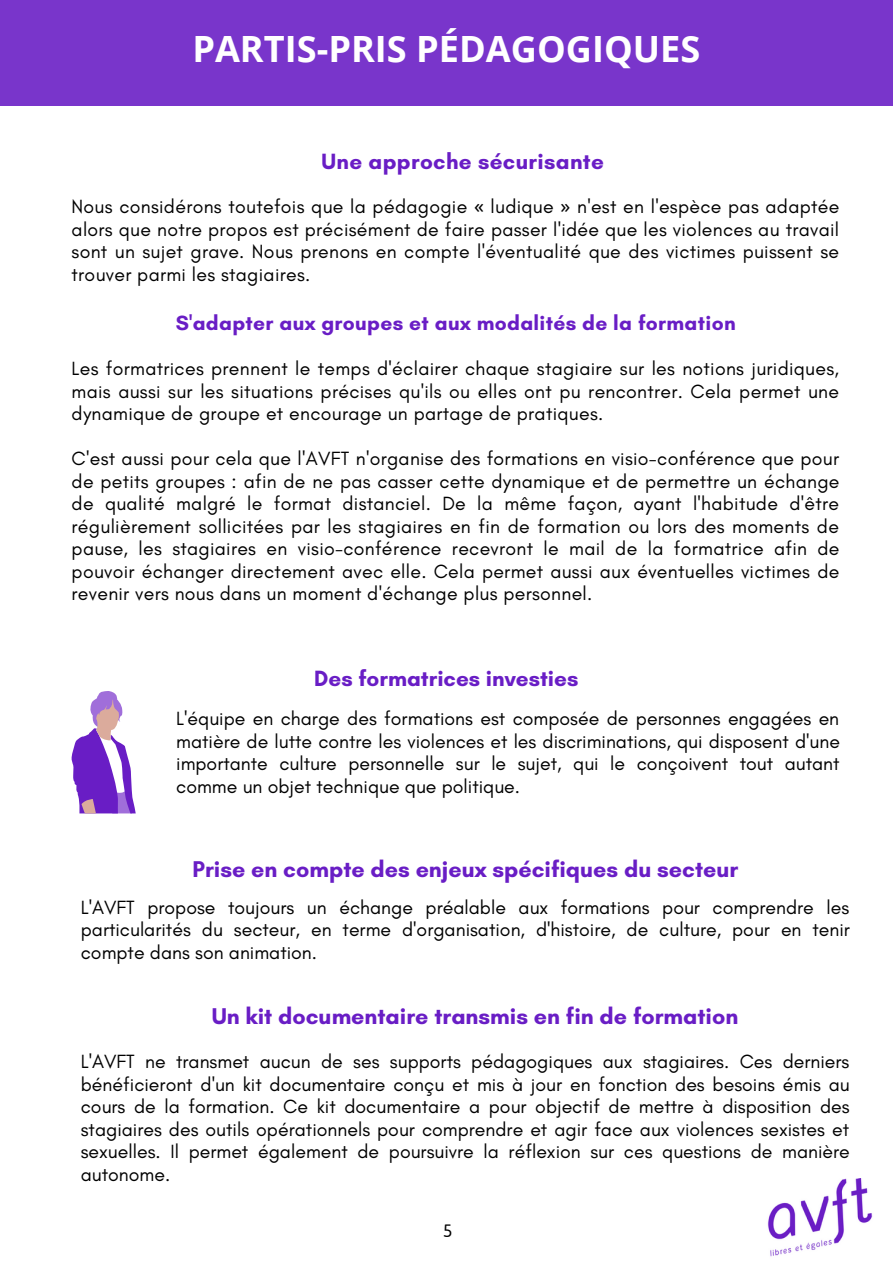
<style>
.page{position:relative;width:893px;height:1264px;background:#fff}
.page>*{position:absolute;margin:0;border:0;box-sizing:border-box;transform-origin:0 0}
.t1{font:700 36.15px "Open Sans";color:#fff}
.t2{font:700 23.25px "Glacial Indifference";color:#691dc5}
.t3{font:700 22.5px "Glacial Indifference";color:#691dc5}
.t4{font:700 21px "Glacial Indifference";letter-spacing:.015em;color:#691dc5}
.t5{font:20.1px "Jaldi";color:#000}
.t6{font:19.5px/22.5px "Glacial Indifference";letter-spacing:.005em;color:#000;text-align:justify}
.s1{font-family:"Noto Sans"}
</style>
<div class="page">
<img style="left:767px;top:1178px;width:106px;height:79px">
<div style="left:0;top:0;width:892px;height:105px;background:#7935cb"></div>
<svg style="left:72px;top:691px;width:64px;height:122px"></svg>
<p class="t1" style="left:192px;top:23px;width:509px">PARTIS-PRIS PÉDAGOGIQUES</p>
<p class="t3" style="left:321px;top:148px;width:284px">Une approche sécurisante</p>
<p class="t6" style="left:72px;top:195px;width:769px">Nous considérons toutefois que la pédagogie <span class="s1">«</span> ludique <span class="s1">»</span> n'est en l'espèce pas adaptée alors que notre propos est précisément de faire passer l'idée que les violences au travail sont un sujet grave. Nous prenons en compte l'éventualité que des victimes puissent se trouver parmi les stagiaires.</p>
<p class="t4" style="left:176px;top:310px;width:561px">S'adapter aux groupes et aux modalités de la formation</p>
<p class="t6" style="left:72px;top:357px;width:769px">Les formatrices prennent le temps d'éclairer chaque stagiaire sur les notions juridiques, mais aussi sur les situations précises qu'ils ou elles ont pu rencontrer. Cela permet une dynamique de groupe et encourage un partage de pratiques.</p>
<p class="t6" style="left:72px;top:447px;width:769px">C'est aussi pour cela que l'AVFT n'organise des formations en visio-conférence que pour de petits groupes : afin de ne pas casser cette dynamique et de permettre un échange de qualité malgré le format distanciel. De la même façon, ayant l'habitude d'être régulièrement sollicitées par les stagiaires en fin de formation ou lors des moments de pause, les stagiaires en visio-conférence recevront le mail de la formatrice afin de pouvoir échanger directement avec elle. Cela permet aussi aux éventuelles victimes de revenir vers nous dans un moment d'échange plus personnel.</p>
<p class="t3" style="left:314px;top:664px;width:265px">Des formatrices investies</p>
<p class="t6" style="left:176px;top:707px;width:665px">L'équipe en charge des formations est composée de personnes engagées en matière de lutte contre les violences et les discriminations, qui disposent d'une importante culture personnelle sur le sujet, qui le conçoivent tout autant comme un objet technique que politique.</p>
<p class="t2" style="left:192px;top:855px;width:547px">Prise en compte des enjeux spécifiques du secteur</p>
<p class="t6" style="left:81px;top:895px;width:770px">L'AVFT propose toujours un échange préalable aux formations pour comprendre les particularités du secteur, en terme d'organisation, d'histoire, de culture, pour en tenir compte dans son animation.</p>
<p class="t2" style="left:212px;top:1002px;width:528px">Un kit documentaire transmis en fin de formation</p>
<p class="t6" style="left:81px;top:1050px;width:770px">L'AVFT ne transmet aucun de ses supports pédagogiques aux stagiaires. Ces derniers bénéficieront d'un kit documentaire conçu et mis à jour en fonction des besoins émis au cours de la formation. Ce kit documentaire a pour objectif de mettre à disposition des stagiaires des outils opérationnels pour comprendre et agir face aux violences sexistes et sexuelles. Il permet également de poursuivre la réflexion sur ces questions de manière autonome.</p>
<p class="t5" style="left:443px;top:1218px;width:11px">5</p>
</div>
